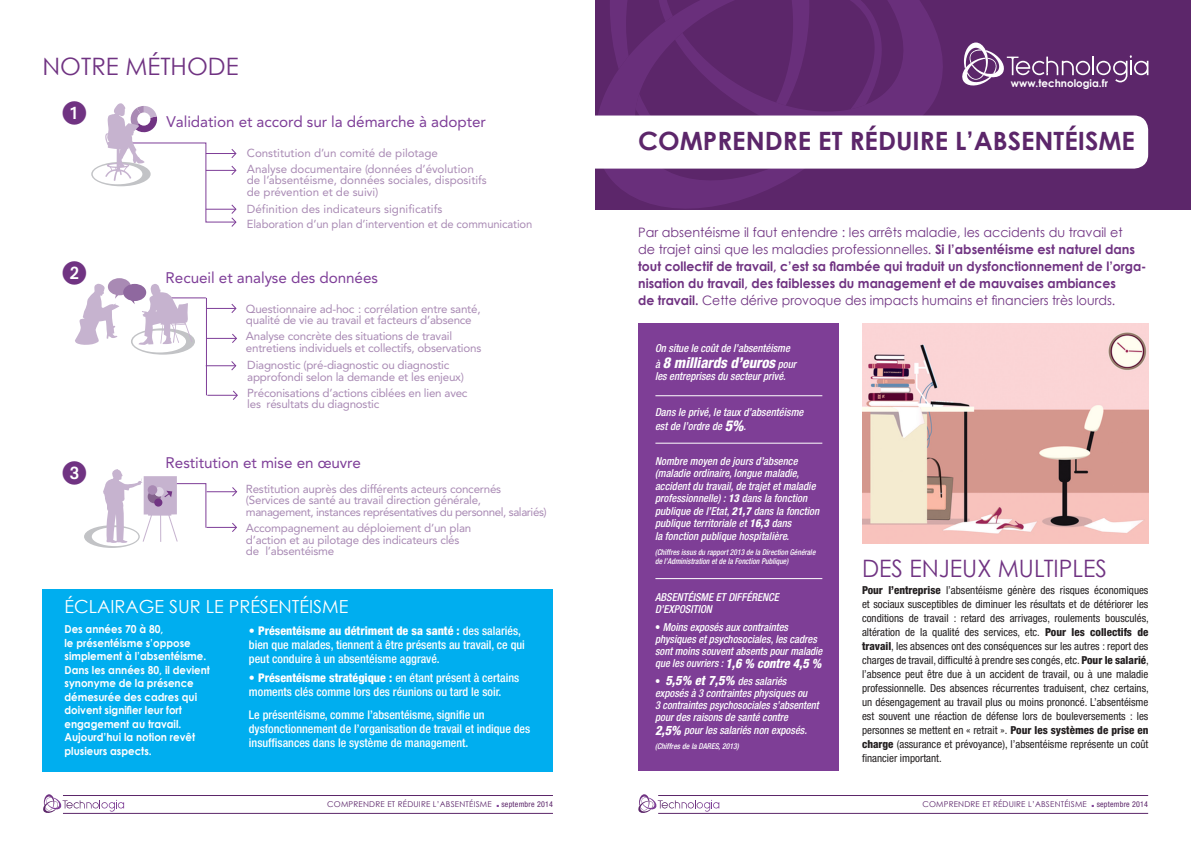
<style>
.page{position:relative;width:1191px;height:842px;background:#fff}
.page>*{position:absolute;margin:0;border:0;box-sizing:border-box;transform-origin:0 0}
.t1{font:700 25.2px "Century Gothic";color:#5c266a}
.t2{font:24px "Century Gothic";color:#703382;scale:.96 1}
.t3{font:24px "Century Gothic";color:#703382}
.t4{font:24px "European Pi One";color:#703382}
.t5{font:18px "Century Gothic";color:#fff}
.t6{font:15.3px "Avenir";letter-spacing:-.005em;color:#7e3e98}
.t7{font:italic 800 condensed 15px "Helvetica Neue";color:#fff;scale:.96 1}
.t8{font:700 13px/17px "Century Gothic";color:#703382}
.t9{font:500 condensed 12px/14px "Helvetica Neue";color:#fff}
.t10{font:11.6px/11.6px "Avenir";letter-spacing:-.02em;color:#a98ab4}
.t11{font:11.6px/16.1px "Avenir";color:#a98ab4}
.t12{font:11.6px "Avenir";letter-spacing:.005em;color:#a98ab4}
.t13{font:condensed 11px/14px "Helvetica Neue";color:#231f20;text-align:justify}
.t14{font:italic 500 condensed 11px/12.5px "Helvetica Neue";color:#fff;scale:.96 1}
.t15{font:700 11px/13.5px "Century Gothic";color:#fff;scale:.93 1}
.t16{font:700 10.5px "Century Gothic";color:#fff}
.t17{font:italic 500 condensed 8px/9px "Helvetica Neue";letter-spacing:.005em;color:#fff;scale:.93 1}
.t18{font:8px "Century Gothic";letter-spacing:.025em;color:#5c266a}
.t19{font:condensed 8px "Helvetica Neue";letter-spacing:.025em;color:#5c266a}
.t20{font:italic 500 condensed 8px "Helvetica Neue";letter-spacing:.005em;color:#fff;scale:.96 1}
.s1{font-weight:800}
.s2{font-weight:400}
.s3{font-weight:500;font-size:11px}
.s4{font-weight:800;font-size:15px}
.s5{font-style:normal}
.s6{font-weight:800;font-size:13px}
.s7{color:#7e3e96}
</style>
<div class="page">
<div style="left:595px;top:0;width:596px;height:209px;background:#5c266a"></div>
<svg style="left:595px;top:85px;width:244px;height:125px"></svg>
<svg style="left:610px;top:0;width:334px;height:116px"></svg>
<div style="left:559px;top:116px;width:589px;height:53px;background:#fff;border-radius:14px"></div>
<svg style="left:962px;top:43px;width:186px;height:43px"></svg>
<img style="left:862px;top:323px;width:286px;height:221px">
<div style="left:638px;top:323px;width:200px;height:448px;background:#7e3e96"></div>
<hr style="left:655px;top:395px;width:167px;height:1px;background:#fff">
<hr style="left:655px;top:443px;width:167px;height:1px;background:#fff">
<hr style="left:655px;top:578px;width:167px;height:1px;background:#fff">
<div style="left:43px;top:589px;width:510px;height:182px;background:#00aeef"></div>
<hr style="left:153px;top:298px;width:53px;height:1px;background:#7e3e98">
<svg style="left:231px;top:304px;width:5px;height:9px"></svg>
<hr style="left:206px;top:308px;width:30px;height:1px;background:#7e3e98">
<div style="left:108px;top:278px;width:23px;height:17px;background:#a98ab4;border-radius:50%"></div>
<svg style="left:75px;top:284px;width:44px;height:61px"></svg>
<div style="left:123px;top:284px;width:23px;height:17px;background:#8f689f;border-radius:50%"></div>
<svg style="left:131px;top:284px;width:64px;height:71px"></svg>
<svg style="left:232px;top:390px;width:6px;height:10px"></svg>
<hr style="left:207px;top:395px;width:30px;height:1px;background:#7e3e98">
<svg style="left:84px;top:469px;width:153px;height:79px"></svg>
<hr style="left:206px;top:527px;width:30px;height:1px;background:#7e3e98">
<hr style="left:206px;top:298px;width:1px;height:97px;background:#7e3e98">
<svg style="left:232px;top:333px;width:5px;height:10px"></svg>
<hr style="left:206px;top:338px;width:30px;height:1px;background:#7e3e98">
<svg style="left:207px;top:361px;width:29px;height:10px"></svg>
<hr style="left:658px;top:795px;width:490px;height:1px;background:#5c266a">
<svg style="left:638px;top:794px;width:81px;height:19px"></svg>
<hr style="left:658px;top:813px;width:490px;height:1px;background:#5c266a">
<hr style="left:63px;top:795px;width:490px;height:1px;background:#5c266a">
<svg style="left:43px;top:794px;width:81px;height:19px"></svg>
<hr style="left:63px;top:813px;width:490px;height:1px;background:#5c266a">
<svg style="left:91px;top:103px;width:145px;height:124px"></svg>
<h2 class="t3" style="left:43px;top:51px;width:181px">notre méthode</h2>
<h2 class="t4" style="left:62px;top:260px;width:25px">2</h2>
<h2 class="t4" style="left:62px;top:459px;width:25px">3</h2>
<h3 class="t6" style="left:167px;top:113px;width:321px">Validation et accord sur la démarche à adopter</h3>
<p class="t11" style="left:247px;top:145px;width:228px">Constitution d’un comité de pilotage<br>Analyse documentaire (données d’évolution</p>
<p class="t11" style="left:247px;top:174px;width:241px;line-height:11.6px">de l’absentéisme, données sociales, dispositifs de prévention et de suivi)</p>
<p class="t10" style="left:247px;top:218px;width:287px">Elaboration d’un plan d’intervention et de communication</p>
<p class="t12" style="left:247px;top:202px;width:197px">Définition des indicateurs significatifs</p>
<h3 class="t6" style="left:166px;top:269px;width:214px">Recueil et analyse des données</h3>
<p class="t10" style="left:246px;top:303px;width:236px">Questionnaire ad-hoc : corrélation entre santé, qualité de vie au travail et facteurs d’absence</p>
<p class="t10" style="left:246px;top:330px;width:237px">Analyse concrète des situations de travail entretiens individuels et collectifs, observations</p>
<p class="t10" style="left:247px;top:359px;width:218px">Diagnostic (pré-diagnostic ou diagnostic approfondi selon la demande et les enjeux)</p>
<p class="t10" style="left:247px;top:387px;width:222px">Préconisations d’actions ciblées en lien avec les résultats du diagnostic</p>
<h3 class="t6" style="left:166px;top:454px;width:197px">Restitution et mise en œuvre</h3>
<p class="t10" style="left:246px;top:483px;width:257px">Restitution auprès des différents acteurs concernés (Services de santé au travail direction générale,</p>
<p class="t10" style="left:246px;top:522px;width:227px">Accompagnement au déploiement d’un plan d’action et au pilotage des indicateurs clés de l’absentéisme</p>
<p class="t10" style="left:246px;top:506px;width:302px">management, instances représentatives du personnel, salariés)</p>
<h3 class="t5" style="left:64px;top:596px;width:207px">éclairage su r le présent</h3>
<h3 class="t5" style="left:299px;top:596px;width:20px">éisme</h3>
<p class="t15" style="left:64px;top:622px;width:158px">Des années 70 à 80,<br>le présentéisme s’oppose simplement à l’absentéisme.<br>Dans les années 80, il devient synonyme de la présence démesurée des cadres qui doivent signifier leur fort engagement au travail.<br>Aujourd’hui la notion revêt plusieurs aspects.</p>
<p class="t9" style="left:249px;top:623px;width:277px"><span class="s1">• Présentéisme au détriment de sa santé :</span> des salariés, bien que malades, tiennent à être présents au travail, ce qui peut conduire à un absentéisme aggravé.</p>
<p class="t9" style="left:249px;top:671px;width:272px"><span class="s1">• Présentéisme stratégique :</span> en étant présent à certains moments clés comme lors des réunions ou tard le soir.</p>
<p class="t9" style="left:249px;top:707px;width:283px">Le présentéisme, comme l’absentéisme, signifie un dysfonctionnement de l’organisation de travail et indique des insuffisances dans le système de management.</p>
<p class="t16" style="left:1011px;top:76px;width:99px">www.technologia.fr</p>
<h1 class="t1" style="left:638px;top:125px;width:498px">Comprendre et réduire l’absentéisme</h1>
<p class="t8" style="left:638px;top:223px;width:510px"><span class="s2">Par absentéisme il faut entendre : les arrêts maladie, les accidents du travail et<br>de trajet ainsi que les maladies professionnelles.</span> Si l’absentéisme est naturel dans tout collectif de travail, c’est sa flambée qui traduit un dysfonctionnement de l’orga&shy;nisation du travail, des faiblesses du management et de mauvaises ambiances<br>de travail. <span class="s2">Cette dérive provoque des impacts humains et financiers très lourds.</span></p>
<p class="t14" style="left:655px;top:342px;width:142px">On situe le coût de l’absentéisme</p>
<h3 class="t7" style="left:655px;top:353px;width:150px"><span class="s3">à</span> 8 milliards d’euros <span class="s3">pour</span></h3>
<p class="t14" style="left:655px;top:370px;width:138px">les entreprises du secteur privé.</p>
<p class="t14" style="left:655px;top:405px;width:156px;line-height:14px">Dans le privé, le taux d’absentéisme est de l’ordre de <span class="s4">5%</span>.</p>
<p class="t14" style="left:655px;top:454px;width:173px">Nombre moyen de jours d’absence (maladie ordinaire, longue maladie, accident du travail, de trajet et maladie professionnelle) : <span class="s1">13</span> dans la fonction publique de l’Etat, <span class="s1">21,7</span> dans la fonction publique territoriale et <span class="s1">16,3</span> dans<br>la fonction publique hospitalière.</p>
<p class="t17" style="left:655px;top:547px;width:174px">(Chiffres issus du rapport 2013 de la Direction Générale de l’Administration et de la Fonction Publique)</p>
<p class="t14" style="left:655px;top:591px;width:114px;line-height:12px">Absen téisme et différence d’exposition</p>
<p class="t14" style="left:655px;top:620px;width:176px;line-height:12.2px"><span class="s5">•</span> Moins exposés aux contraintes physiques et psychosociales, les cadres sont moins souvent absents pour maladie que les ouvriers : <span class="s6">1,6 % contre 4,5 %</span></p>
<p class="t14" style="left:655px;top:675px;width:173px;line-height:12.1px"><span class="s5">•</span> <span class="s6">5,5% et 7,5%</span> des salariés exposés à 3 contraintes physiques ou<br>3 contraintes psychosociales s’absentent pour des raisons de santé contre<br><span class="s6">2,5%</span> pour les salariés non exposés.</p>
<p class="t20" style="left:655px;top:741px;width:89px">(Chiffres de la DARES, 2013)</p>
<h2 class="t2" style="left:862px;top:553px;width:256px">DES ENJEUX MULTIPLES</h2>
<p class="t13" style="left:862px;top:583px;width:288px"><span class="s1">Pour l’entreprise</span> l’absentéisme génère des risques économiques et sociaux susceptibles de diminuer les résultats et de détériorer les conditions de travail : retard des arrivages, roulements bousculés, altération de la qualité des services, etc. <span class="s1">Pour les collectifs de travail</span>, les absences ont des conséquences sur les autres : report des charges de travail, difficulté à prendre ses congés, etc. <span class="s1">Pour le salarié</span>, l’absence peut être due à un accident de travail, ou à une maladie professionnelle. Des absences récurrentes traduisent, chez certains, un désengagement au travail plus ou moins prononcé. L’absentéisme est souvent une réaction de défense lors de bouleversements : les personnes se mettent en « retrait ». <span class="s1">Pour les systèmes de prise en charge</span> (assurance et prévoyance), l’absentéisme représente un coût financier important.</p>
<p class="t18" style="left:327px;top:799px;width:38px">comprend</p>
<p class="t18" style="left:375px;top:799px;width:81px">re et réduire l’absent</p>
<p class="t18" style="left:469px;top:799px;width:10px">éisme</p>
<p class="t19" style="left:497px;top:800px;width:58px"><span class="s7">■</span> septembre 2014</p>
<p class="t18" style="left:922px;top:799px;width:38px">comprend</p>
<p class="t18" style="left:970px;top:799px;width:81px">re et réduire l’absent</p>
<p class="t18" style="left:1064px;top:799px;width:10px">éisme</p>
<p class="t19" style="left:1092px;top:800px;width:58px"><span class="s7">■</span> septembre 2014</p>
</div>
